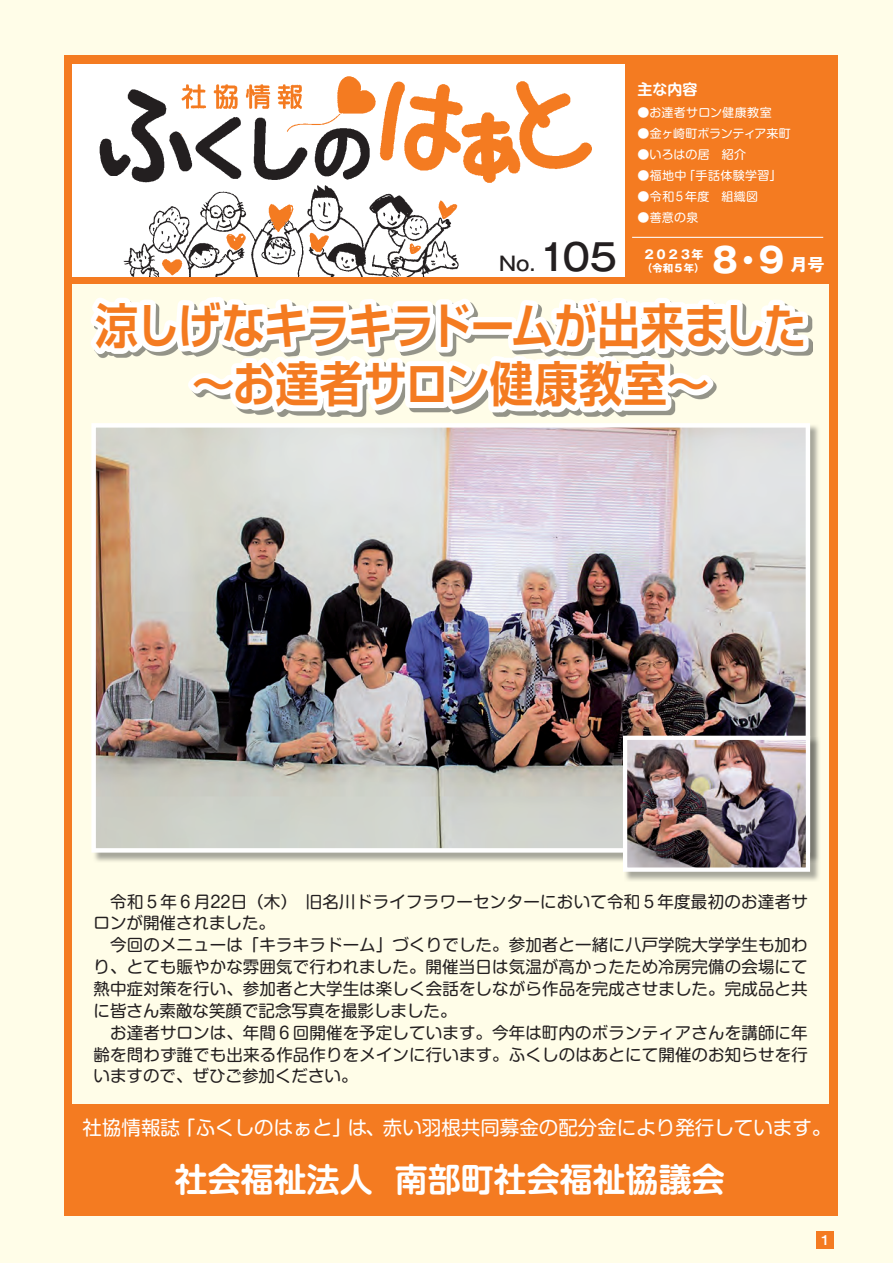
<style>
.page{position:relative;width:893px;height:1263px;background:#fffde8}
.page>*{position:absolute;margin:0;border:0;box-sizing:border-box;transform-origin:0 0}
.t1{font:700 48px/58.3px "Shin Go Pro De";letter-spacing:-.01em;color:#f47b21;text-align:center;scale:.9 1}
.t2{font:700 34.05px "Gothic MB101 Pro";color:#fff}
.t3{font:700 33px "Shin M Go Pro De";color:#fff}
.t4{font:19.5px "Shin M Go Pro";color:#fff}
.t5{font:500 19.5px "Gothic MB101 Pro";color:#231f20}
.t6{font:700 17.1px "Gothic MB101 Pro";color:#fff}
.t7{font:16.5px/21.9px "Shin M Go Pro";letter-spacing:.005em;color:#231f20}
.t8{font:700 15px "Shin M Go Pro De";color:#fff}
.t9{font:13.5px "Midashi Go Pro MB31";color:#fff}
.t10{font:12px "Shin M Go Pro";letter-spacing:.015em;color:#fff}
.t11{font:12px "Shin M Go Pro";letter-spacing:-.015em;color:#fff}
.t12{font:700 12px "Gothic MB101 Pro";color:#fff}
.t13{font:700 10.5px "Gothic MB101 Pro";color:#fff}
.s1{font-size:36.45px}
</style>
<div class="page">
<div style="left:64px;top:55px;width:774px;height:1161px;background:#f47b21"></div>
<div style="left:72px;top:284px;width:757px;height:820px;background:#fffde8"></div>
<div style="left:72px;top:64px;width:553px;height:212px;background:#fff"></div>
<img style="left:99px;top:89px;width:271px;height:92px">
<img style="left:379px;top:81px;width:213px;height:102px">
<img style="left:182px;top:76px;width:199px;height:58px">
<img style="left:123px;top:181px;width:342px;height:90px">
<hr style="left:632px;top:237px;width:191px;height:1px;background:#fff">
<svg style="left:81px;top:271px;width:732px;height:146px"></svg>
<img style="left:810px;top:425px;width:9px;height:312px">
<img style="left:91px;top:423px;width:719px;height:430px">
<img style="left:625px;top:737px;width:195px;height:144px">
<img style="left:628px;top:741px;width:177px;height:126px">
<div style="left:623px;top:736px;width:187px;height:136px;border:4px solid #fff"></div>
<div style="left:817px;top:1231px;width:17px;height:17px;background:#f47b21"></div>
<p class="t8" style="left:637px;top:77px;width:61px">主な内容</p>
<p class="t10" style="left:637px;top:103px;width:136px">●お達者サロン健康教室</p>
<p class="t11" style="left:637px;top:124px;width:155px">●金ヶ崎町ボランティア来町</p>
<p class="t10" style="left:637px;top:145px;width:110px">●いろはの居　紹介</p>
<p class="t10" style="left:637px;top:166px;width:145px">●福地中「手話体験学習」</p>
<p class="t10" style="left:637px;top:187px;width:122px">●令和５年度　組織図</p>
<p class="t10" style="left:637px;top:208px;width:63px">●善意の泉</p>
<p class="t5" style="left:499px;top:248px;width:120px">No.<span class="s1">105</span></p>
<h2 class="t2" style="left:708px;top:232px;width:82px">８・９</h2>
<h1 class="t1" style="left:95px;top:291px;width:791px">涼しげなキラキラドームが出来ました～お達者サロン健康教室～</h1>
<p class="t12" style="left:643px;top:245px;width:62px">２０２３年</p>
<p class="t13" style="left:642px;top:259px;width:64px">（令和５年）</p>
<p class="t6" style="left:790px;top:251px;width:36px">月号</p>
<p class="t7" style="left:94px;top:888px;width:716px">　令和５年６月22日（木）　旧名川ドライフラワーセンターにおいて令和５年度最初のお達者サロンが開催されました。<br>　今回のメニューは「キラキラドーム」づくりでした。参加者と一緒に八戸学院大学学生も加わり、とても賑やかな雰囲気で行われました。開催当日は気温が高かったため冷房完備の会場にて熱中症対策を行い、参加者と大学生は楽しく会話をしながら作品を完成させました。完成品と共に皆さん素敵な笑顔で記念写真を撮影しました。<br>　お達者サロンは、年間６回開催を予定しています。今年は町内のボランティアさんを講師に年齢を問わず誰でも出来る作品作りをメインに行います。ふくしのはあとにて開催のお知らせを行いますので、ぜひご参加ください。</p>
<p class="t4" style="left:83px;top:1112px;width:750px">社協情報誌「ふくしのはぁと」は、赤い羽根共同募金の配分金により発行しています。</p>
<h3 class="t3" style="left:175px;top:1152px;width:551px">社会福祉法人 南部町社会福祉協議会</h3>
<p class="t9" style="left:822px;top:1229px;width:9px">1</p>
</div>
